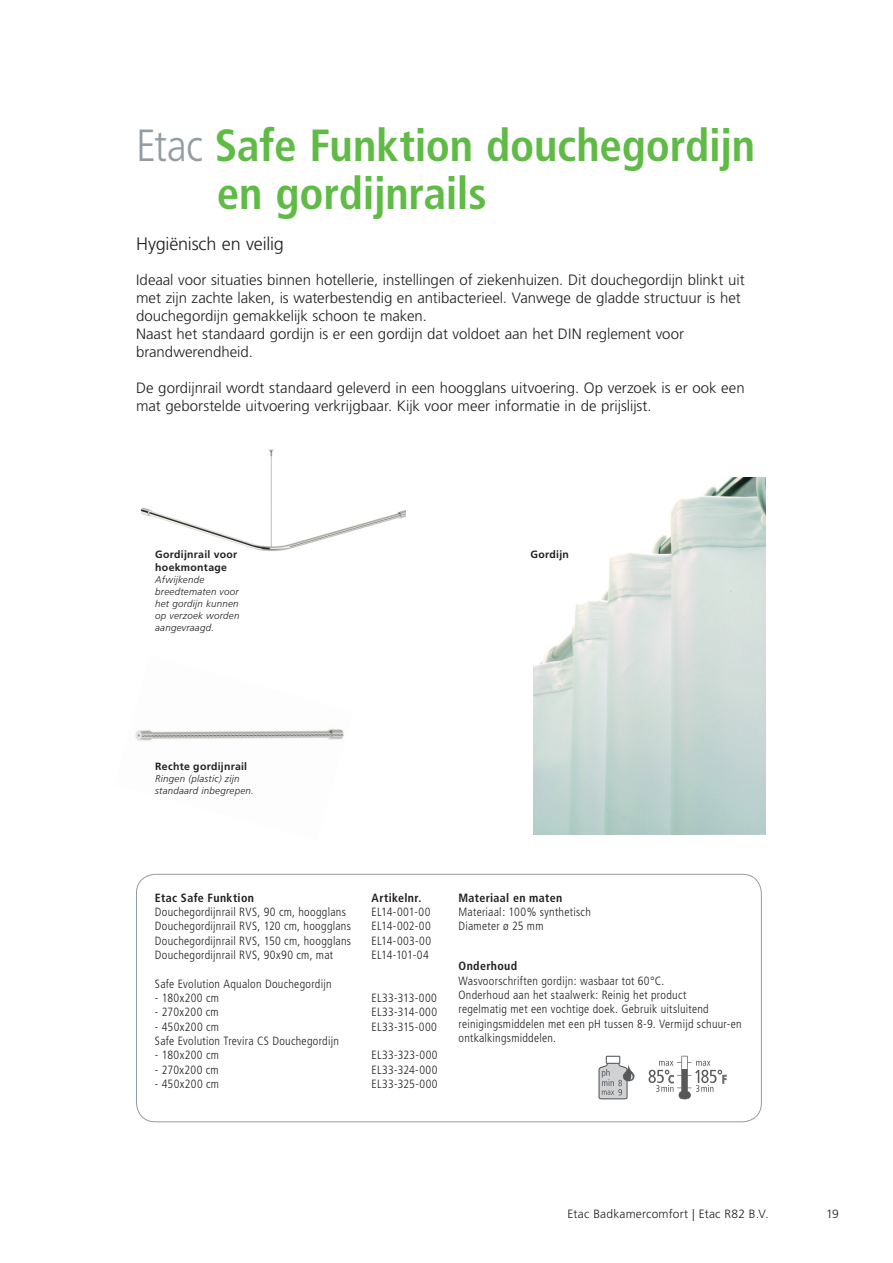
<style>
.page{position:relative;width:893px;height:1263px;background:#fff}
.page>*{position:absolute;margin:0;border:0;box-sizing:border-box;transform-origin:0 0}
.Grijze_kop{font:700 condensed 45px "Frutiger";letter-spacing:-.005em;color:#60bb46}
.Inleiding{font:300 18px "Frutiger LT Std";letter-spacing:-.01em;color:#231f20}
.platte_tekst{font:300 15px/18px "Frutiger LT Std";color:#231f20}
.Specs_platte_tekst{font:300 condensed 12px/14.4px "Frutiger";letter-spacing:.02em;color:#231f20}
.Specs_tekst_kop{font:700 condensed 12px "Frutiger";letter-spacing:.03em;color:#231f20}
.t1{font:300 12px "Frutiger LT Std";letter-spacing:.02em;color:#231f20}
.Specs_platte_tekst-2{font:700 condensed 12px "Frutiger";letter-spacing:.025em;color:#231f20}
.Specs_platte_tekst-3{font:300 condensed 12px "Frutiger";color:#231f20}
.Specs_platte_tekst-4{font:300 condensed 12px "Frutiger";letter-spacing:-.01em;color:#231f20}
.Tumbs_vet_onderschri{font:700 10.5px "Frutiger";letter-spacing:.025em;color:#231f20}
.Tumbs_platte_tekst_k{font:italic 300 9.75px/12px "Frutiger LT Std";letter-spacing:.025em;color:#231f20}
.s1{font-weight:300;color:#959ca1}
</style>
<div class="page">
<img style="left:135px;top:729px;width:209px;height:12px">
<img style="left:140px;top:449px;width:265px;height:102px">
<div style="left:136px;top:874px;width:626px;height:248px;border:1px solid #959ca1;border-radius:19px"></div>
<img style="left:533px;top:478px;width:232px;height:356px">
<svg style="left:648px;top:1056px;width:79px;height:43px"></svg>
<svg style="left:598px;top:1056px;width:37px;height:43px"></svg>
<p class="Grijze_kop" style="left:136px;top:119px;width:621px"><span class="s1">Etac</span> Safe Funktion douchegordijn</p>
<p class="Grijze_kop" style="left:217px;top:167px;width:271px">en gordijnrails</p>
<p class="Inleiding" style="left:136px;top:234px;width:149px">Hygiënisch en veilig</p>
<p class="platte_tekst" style="left:136px;top:271px;width:610px">Ideaal voor situaties binnen hotellerie, instellingen of ziekenhuizen. Dit douchegordijn blinkt uit met zijn zachte laken, is waterbestendig en antibacterieel. Vanwege de gladde structuur is het douchegordijn gemakkelijk schoon te maken.</p>
<p class="platte_tekst" style="left:136px;top:325px;width:549px">Naast het standaard gordijn is er een gordijn dat voldoet aan het DIN reglement voor brandwerendheid.</p>
<p class="platte_tekst" style="left:136px;top:379px;width:610px">De gordijnrail wordt standaard geleverd in een hoogglans uitvoering. Op verzoek is er ook een mat geborstelde uitvoering verkrijgbaar. Kijk voor meer informatie in de prijslijst.</p>
<p class="Tumbs_vet_onderschri" style="left:155px;top:548px;width:84px">Gordijnrail voor</p>
<p class="Tumbs_vet_onderschri" style="left:530px;top:548px;width:40px">Gordijn</p>
<p class="Tumbs_vet_onderschri" style="left:155px;top:561px;width:73px">hoekmontage</p>
<p class="Tumbs_platte_tekst_k" style="left:155px;top:574px;width:86px">Afwijkende breedtematen voor het gordijn kunnen op verzoek worden aangevraagd.</p>
<p class="Tumbs_vet_onderschri" style="left:155px;top:761px;width:94px">Rechte gordijnrail</p>
<p class="Tumbs_platte_tekst_k" style="left:155px;top:773px;width:100px">Ringen (plastic) zijn standaard inbegrepen.</p>
<p class="Specs_tekst_kop" style="left:155px;top:890px;width:101px">Etac Safe Funktion</p>
<p class="Specs_tekst_kop" style="left:372px;top:890px;width:51px">Artikelnr.</p>
<p class="Specs_platte_tekst" style="left:155px;top:905px;width:192px">Douchegordijnrail RVS, 90 cm, hoogglans</p>
<p class="Specs_platte_tekst-3" style="left:372px;top:905px;width:60px">EL14-001-00</p>
<p class="Specs_platte_tekst" style="left:155px;top:919px;width:198px">Douchegordijnrail RVS, 120 cm, hoogglans</p>
<p class="Specs_platte_tekst" style="left:372px;top:919px;width:61px">EL14-002-00</p>
<p class="Specs_platte_tekst" style="left:155px;top:933px;width:198px">Douchegordijnrail RVS, 150 cm, hoogglans</p>
<p class="Specs_platte_tekst" style="left:372px;top:933px;width:61px">EL14-003-00</p>
<p class="Specs_platte_tekst" style="left:155px;top:948px;width:180px">Douchegordijnrail RVS, 90x90 cm, mat</p>
<p class="Specs_platte_tekst-4" style="left:372px;top:948px;width:59px">EL14-101-04</p>
<p class="Specs_platte_tekst" style="left:155px;top:976px;width:178px">Safe Evolution Aqualon Douchegordijn</p>
<p class="Specs_platte_tekst" style="left:155px;top:991px;width:66px">- 180x200 cm</p>
<p class="Specs_platte_tekst" style="left:372px;top:991px;width:67px">EL33-313-000</p>
<p class="Specs_platte_tekst" style="left:155px;top:1005px;width:65px">- 270x200 cm</p>
<p class="Specs_platte_tekst" style="left:372px;top:1005px;width:67px">EL33-314-000</p>
<p class="Specs_platte_tekst" style="left:155px;top:1019px;width:66px">- 450x200 cm</p>
<p class="Specs_platte_tekst" style="left:372px;top:1019px;width:67px">EL33-315-000</p>
<p class="Specs_platte_tekst" style="left:155px;top:1034px;width:186px">Safe Evolution Trevira CS Douchegordijn</p>
<p class="Specs_platte_tekst" style="left:155px;top:1048px;width:66px">- 180x200 cm</p>
<p class="Specs_platte_tekst" style="left:372px;top:1048px;width:68px">EL33-323-000</p>
<p class="Specs_platte_tekst" style="left:155px;top:1062px;width:65px">- 270x200 cm</p>
<p class="Specs_platte_tekst" style="left:372px;top:1062px;width:67px">EL33-324-000</p>
<p class="Specs_platte_tekst" style="left:155px;top:1077px;width:66px">- 450x200 cm</p>
<p class="Specs_platte_tekst" style="left:372px;top:1077px;width:68px">EL33-325-000</p>
<p class="Specs_platte_tekst-2" style="left:458px;top:890px;width:105px">Materiaal en maten</p>
<p class="Specs_platte_tekst" style="left:458px;top:905px;width:134px">Materiaal: 100% synthetisch</p>
<p class="Specs_platte_tekst" style="left:458px;top:919px;width:87px">Diameter ø 25 mm</p>
<p class="Specs_tekst_kop" style="left:458px;top:959px;width:60px">Onderhoud</p>
<p class="Specs_platte_tekst" style="left:458px;top:973px;width:207px">Wasvoorschriften gordijn: wasbaar tot 60°C.</p>
<p class="Specs_platte_tekst" style="left:458px;top:988px;width:285px">Onderhoud aan het staalwerk: Reinig het product<br>regelmatig met een vochtige doek. Gebruik uitsluitend reinigingsmiddelen met een pH tussen 8-9. Vermijd schuur-en ontkalkingsmiddelen.</p>
<p class="t1" style="left:567px;top:1207px;width:203px">Etac Badkamercomfort | Etac R82 B.V.</p>
<p class="t1" style="left:826px;top:1207px;width:14px">19</p>
</div>
